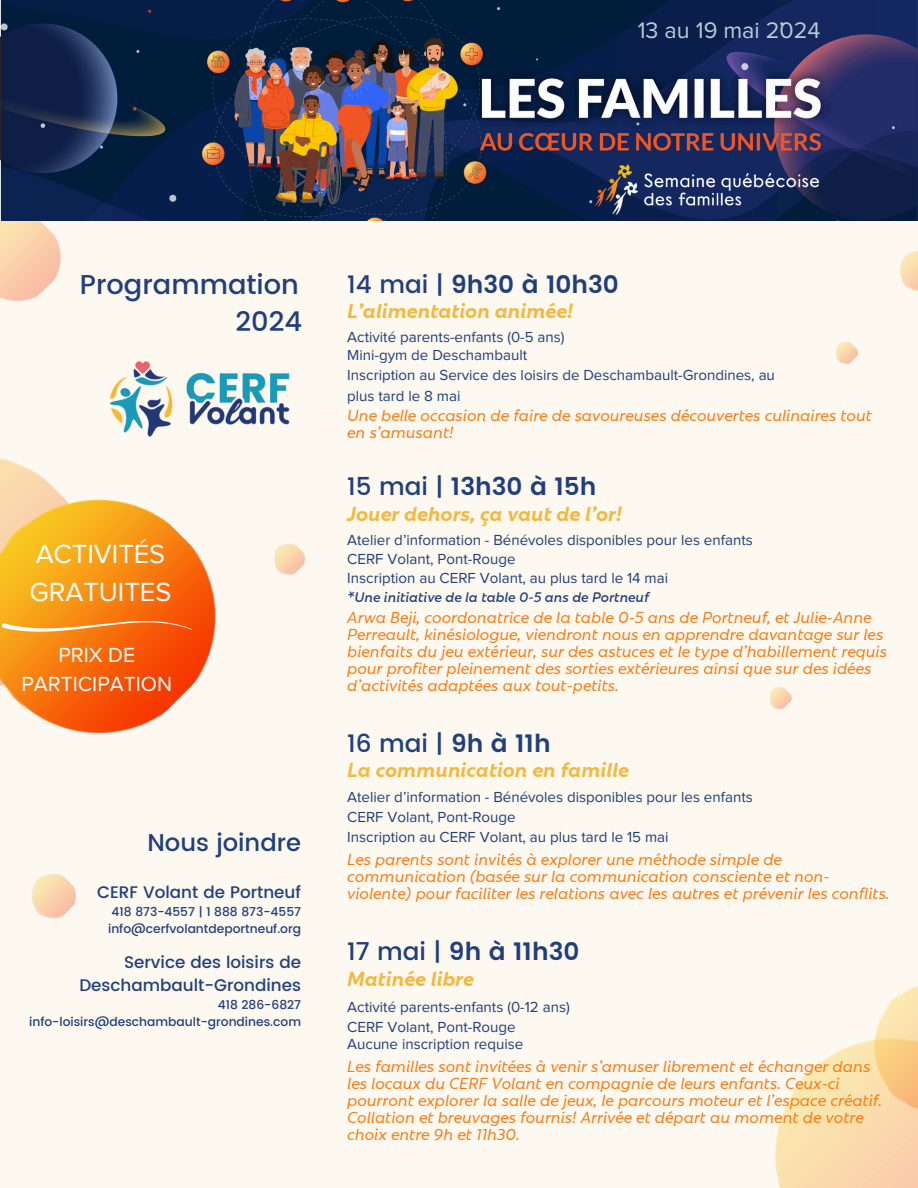
<style>
.page{position:relative;width:918px;height:1188px;background:#fdf8f0}
.page>*{position:absolute;margin:0;border:0;box-sizing:border-box;transform-origin:0 0}
.t1{font:500 27.3px/37.5px "Poppins";color:#203f7d;text-align:right}
.t2{font:27.15px/37.8px "Proxima Nova";color:#fff}
.t3{font:600 24.75px "Poppins";color:#203f7d}
.t4{font:500 24.75px "Poppins";color:#203f7d}
.t5{font:500 24.3px "Poppins";color:#203f7d}
.t6{font:23.25px "Proxima Nova";color:#b6ccd7}
.t7{font:21.9px "Rebrand Txt Boldit";color:#f3b83e}
.t8{font:21.15px/29.2px "Proxima Nova";color:#fff;text-align:center}
.t9{font:17.4px/16.8px "Rebrand Txt Mediumit";color:#f9790f}
.t10{font:500 16.8px/22.5px "Poppins";color:#203f7d;text-align:right}
.t11{font:15.15px/20.2px "Proxima Nova";color:#203f7d}
.t12{font:15.15px "Rebrand Txt Semi Boldit";color:#203f7d}
.t13{font:500 12.3px "Poppins";color:#203f7d}
.s1{font-weight:500}
.s2{font-weight:600}
</style>
<div class="page">
<img style="left:0;top:220px;width:77px;height:82px">
<img style="left:0;top:0;width:918px;height:220px">
<img style="left:0;top:458px;width:216px;height:276px">
<img style="left:775px;top:1048px;width:143px;height:140px">
<img style="left:845px;top:985px;width:73px;height:155px">
<img style="left:836px;top:342px;width:22px;height:22px">
<img style="left:900px;top:251px;width:18px;height:40px">
<img style="left:31px;top:874px;width:45px;height:45px">
<img style="left:274px;top:544px;width:32px;height:31px">
<img style="left:109px;top:361px;width:181px;height:76px">
<img style="left:770px;top:687px;width:22px;height:23px">
<img style="left:575px;top:159px;width:264px;height:62px">
<svg style="left:2px;top:621px;width:190px;height:11px;background:#f8923f"></svg>
<p class="t6" style="left:638px;top:19px;width:184px">13 au 19 mai 2024</p>
<p class="t1" style="left:80px;top:266px;width:224px">Programmation<br>2024</p>
<h6 class="t2" style="left:30px;top:536px;width:143px">ACTIVITÉS<br>GRATUITES</h6>
<h2 class="t8" style="left:22px;top:641px;width:152px">PRIX DE<br>PARTICIPATION</h2>
<p class="t5" style="left:147px;top:829px;width:155px">Nous joindre</p>
<p class="t10" style="left:97px;top:881px;width:205px">CERF Volant de Portneuf</p>
<h6 class="t13" style="left:112px;top:905px;width:191px">418 873-4557 | 1 888 873-4557</h6>
<p class="t13" style="left:108px;top:921px;width:195px">info@cerfvolantdeportneuf.org</p>
<p class="t10" style="left:79px;top:951px;width:223px">Service des loisirs de<br>Deschambault-Grondines</p>
<h6 class="t13" style="left:218px;top:998px;width:85px">418 286-6827</h6>
<h3 class="t13" style="left:29px;top:1014px;width:273px">info-loisirs@deschambault-grondines.com</h3>
<p class="t3" style="left:347px;top:270px;width:273px"><span class="s1">14 mai |</span> 9h30 à 10h30</p>
<h6 class="t7" style="left:347px;top:298px;width:227px">L’alimentation animée!</h6>
<p class="t11" style="left:347px;top:327px;width:219px">Activité parents-enfants (0-5 ans)</p>
<p class="t11" style="left:347px;top:346px;width:181px">Mini-gym de Deschambault</p>
<h2 class="t11" style="left:347px;top:366px;width:429px">Inscription au Service des loisirs de Deschambault-Grondines, au plus tard le 8 mai</h2>
<h3 class="t9" style="left:347px;top:407px;width:526px">Une belle occasion de faire de savoureuses découvertes culinaires tout en s’amusant!</h3>
<h2 class="t3" style="left:347px;top:472px;width:251px"><span class="s1">15 mai |</span> 13h30 à 15h</h2>
<h2 class="t7" style="left:347px;top:501px;width:276px">Jouer dehors, ça vaut de l’or!</h2>
<h3 class="t11" style="left:347px;top:531px;width:407px">Atelier d’information - Bénévoles disponibles pour les enfants</h3>
<p class="t11" style="left:347px;top:568px;width:322px">Inscription au CERF Volant, au plus tard le 14 mai</p>
<p class="t9" style="left:347px;top:609px;width:541px">Arwa Beji, coordonatrice de la table 0-5 ans de Portneuf, et Julie-Anne Perreault, kinésiologue, viendront nous en apprendre davantage sur les bienfaits du jeu extérieur, sur des astuces et le type d’habillement requis pour profiter pleinement des sorties extérieures ainsi que sur des idées d’activités adaptées aux tout-petits.</p>
<p class="t11" style="left:347px;top:550px;width:170px">CERF Volant, Pont-Rouge</p>
<p class="t12" style="left:347px;top:588px;width:303px">*Une initiative de la table 0-5 ans de Portneuf</p>
<p class="t4" style="left:347px;top:729px;width:205px">16 mai | <span class="s2">9h à 11h</span></p>
<p class="t7" style="left:347px;top:757px;width:283px">La communication en famille</p>
<p class="t11" style="left:347px;top:788px;width:407px">Atelier d’information - Bénévoles disponibles pour les enfants</p>
<h1 class="t11" style="left:347px;top:827px;width:323px">Inscription au CERF Volant, au plus tard le 15 mai</h1>
<p class="t9" style="left:347px;top:851px;width:544px">Les parents sont invités à explorer une méthode simple de communication (basée sur la communication consciente et non&shy;violente) pour faciliter les relations avec les autres et prévenir les conflits.</p>
<p class="t11" style="left:347px;top:807px;width:170px">CERF Volant, Pont-Rouge</p>
<p class="t3" style="left:347px;top:937px;width:234px"><span class="s1">17 mai |</span> 9h à 11h30</p>
<p class="t11" style="left:347px;top:997px;width:224px">Activité parents-enfants (0-12 ans)</p>
<p class="t11" style="left:347px;top:1035px;width:178px">Aucune inscription requise</p>
<h3 class="t7" style="left:347px;top:966px;width:128px">Matinée libre</h3>
<h2 class="t11" style="left:347px;top:1017px;width:170px">CERF Volant, Pont-Rouge</h2>
<h5 class="t9" style="left:347px;top:1059px;width:536px">Les familles sont invitées à venir s’amuser librement et échanger dans les locaux du CERF Volant en compagnie de leurs enfants. Ceux-ci pourront explorer la salle de jeux, le parcours moteur et l’espace créatif.<br>Collation et breuvages fournis! Arrivée et départ au moment de votre choix entre 9h et 11h30.</h5>
</div>
